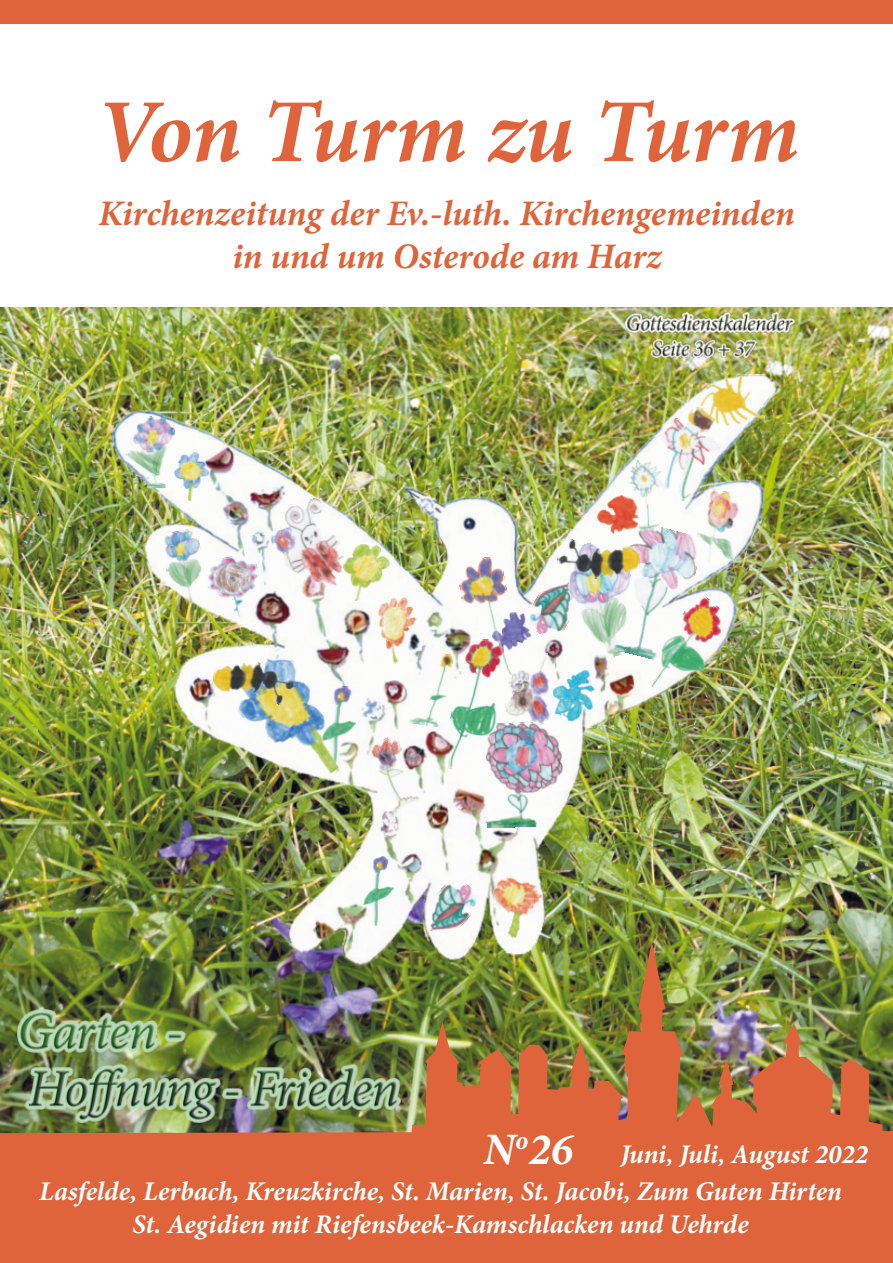
<style>
.page{position:relative;width:893px;height:1263px;background:#fff}
.page>*{position:absolute;margin:0;border:0;box-sizing:border-box;transform-origin:0 0}
.t1{font:italic 700 90px "Minion Pro";letter-spacing:-.005em;color:#e0643b}
.t2{font:italic 700 45px "Minion Pro";color:#fff}
.t3{font:italic 700 36px/43.2px "Minion Pro";letter-spacing:-.005em;color:#e0643b;text-align:center}
.t4{font:italic 700 27px/37px "Minion Pro";letter-spacing:-.005em;color:#fff}
</style>
<div class="page">
<img style="left:0;top:307px;width:893px;height:824px">
<img style="left:112px;top:373px;width:672px;height:595px">
<img style="left:202px;top:552px;width:64px;height:70px">
<img style="left:363px;top:856px;width:30px;height:69px">
<img style="left:409px;top:651px;width:39px;height:76px">
<img style="left:523px;top:573px;width:33px;height:68px">
<img style="left:693px;top:365px;width:79px;height:72px">
<img style="left:627px;top:460px;width:38px;height:61px">
<img style="left:678px;top:407px;width:37px;height:9px">
<img style="left:647px;top:416px;width:75px;height:86px">
<img style="left:520px;top:612px;width:11px;height:38px">
<img style="left:598px;top:495px;width:41px;height:39px">
<img style="left:494px;top:877px;width:49px;height:61px">
<img style="left:632px;top:593px;width:133px;height:134px">
<img style="left:448px;top:638px;width:52px;height:132px">
<img style="left:455px;top:556px;width:65px;height:124px">
<img style="left:556px;top:536px;width:45px;height:127px">
<img style="left:158px;top:528px;width:52px;height:78px">
<img style="left:124px;top:417px;width:51px;height:71px">
<img style="left:378px;top:597px;width:39px;height:66px">
<img style="left:344px;top:545px;width:45px;height:56px">
<img style="left:175px;top:452px;width:33px;height:49px">
<img style="left:225px;top:647px;width:141px;height:147px">
<img style="left:212px;top:655px;width:86px;height:50px">
<img style="left:601px;top:521px;width:101px;height:142px">
<img style="left:482px;top:721px;width:92px;height:107px">
<img style="left:416px;top:874px;width:66px;height:67px">
<img style="left:264px;top:496px;width:85px;height:103px">
<img style="left:500px;top:653px;width:56px;height:73px">
<img style="left:361px;top:735px;width:62px;height:86px">
<img style="left:693px;top:489px;width:53px;height:78px">
<img style="left:554px;top:671px;width:40px;height:51px">
<img style="left:556px;top:539px;width:84px;height:43px">
<div style="left:0;top:1131px;width:893px;height:132px;background:#e0643b"></div>
<img style="left:412px;top:941px;width:470px;height:194px">
<img style="left:625px;top:312px;width:169px;height:21px">
<img style="left:651px;top:339px;width:105px;height:19px">
<div style="left:0;top:0;width:893px;height:24px;background:#e0643b"></div>
<img style="left:17px;top:1009px;width:383px;height:113px">
<h1 class="t1" style="left:96px;top:86px;width:705px">Von Turm zu Turm</h1>
<h3 class="t3" style="left:99px;top:193px;width:698px">Kirchenzeitung der Ev.-luth. Kirchengemeinden in und um Osterode am Harz</h3>
<h2 class="t2" style="left:483px;top:1126px;width:91px">N<sup>0</sup>26</h2>
<p class="t4" style="left:39px;top:1137px;width:831px;text-indent:581px">Juni, Juli, August 2022<br>Lasfelde, Lerbach, Kreuzkirche, St. Marien, St. Jacobi, Zum Guten Hirten</p>
<p class="t4" style="left:132px;top:1206px;width:618px">St. Aegidien mit Riefensbeek-Kamschlacken und Uehrde</p>
</div>
